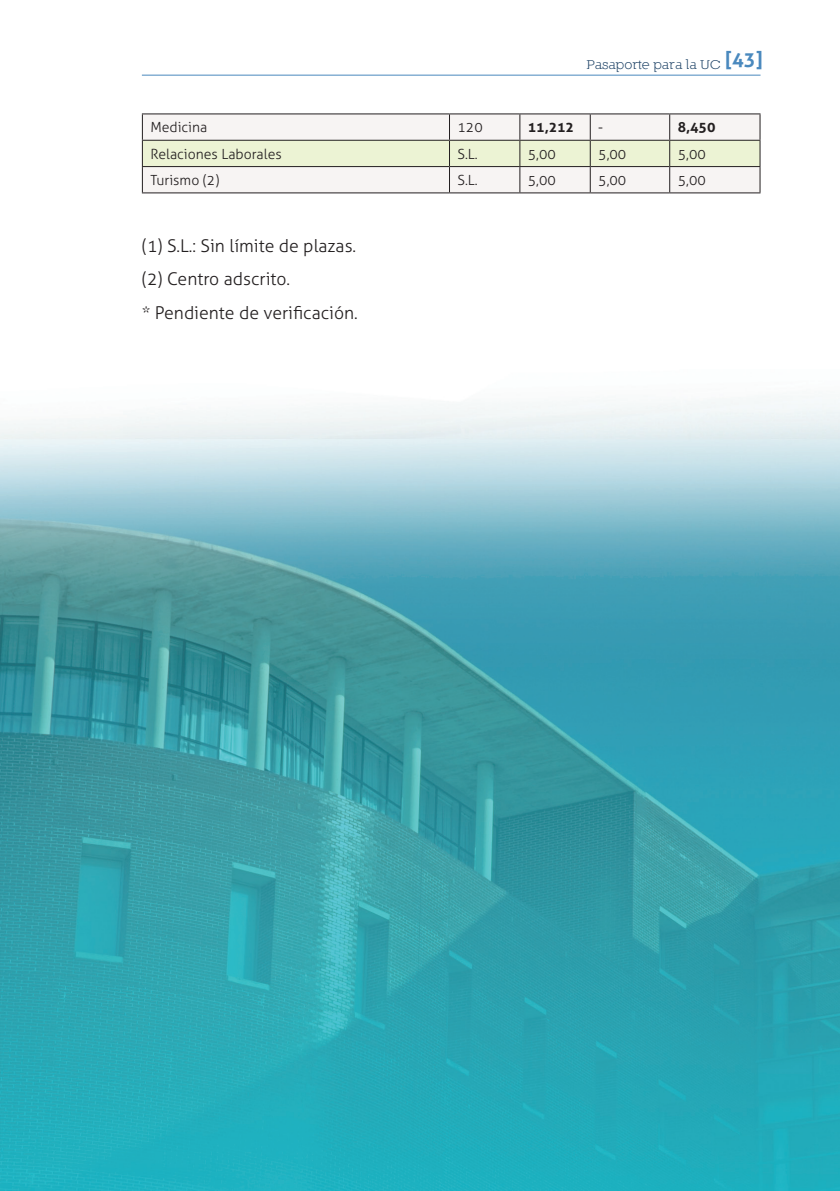
<style>
.page{position:relative;width:840px;height:1191px;background:#fff}
.page>*{position:absolute;margin:0;border:0;box-sizing:border-box;transform-origin:0 0}
.texto_general{font:300 17.6px "Aller";color:#231f20}
.t1{font:14.4px "Nilland Small Caps";color:#1b4064}
.texto_general-2{font:300 14px "Aller";color:#231f20}
.texto_general-3{font:700 14px "Aller";color:#231f20}
</style>
<div class="page">
<hr style="left:142px;top:75px;width:618px;height:1px;background:#4a89be">
<hr style="left:142px;top:113px;width:307px;height:1px;background:#231f20">
<hr style="left:449px;top:113px;width:70px;height:1px;background:#231f20">
<hr style="left:519px;top:113px;width:71px;height:1px;background:#231f20">
<hr style="left:590px;top:113px;width:79px;height:1px;background:#231f20">
<hr style="left:669px;top:113px;width:91px;height:1px;background:#231f20">
<svg style="left:142px;top:114px;width:618px;height:78px"></svg>
<hr style="left:142px;top:192px;width:307px;height:1px;background:#231f20">
<hr style="left:449px;top:192px;width:70px;height:1px;background:#231f20">
<hr style="left:519px;top:192px;width:71px;height:1px;background:#231f20">
<hr style="left:590px;top:192px;width:79px;height:1px;background:#231f20">
<hr style="left:669px;top:192px;width:91px;height:1px;background:#231f20">
<img style="left:0;top:396px;width:839px;height:795px">
<p class="t1" style="left:586px;top:55px;width:177px">Pasaporte para la UC <sup>[43]</sup></p>
<p class="texto_general-2" style="left:150px;top:119px;width:58px">Medicina</p>
<p class="texto_general-2" style="left:457px;top:119px;width:27px">120</p>
<p class="texto_general-3" style="left:527px;top:119px;width:48px">11,212</p>
<p class="texto_general-2" style="left:598px;top:119px;width:6px">-</p>
<p class="texto_general-3" style="left:677px;top:119px;width:39px">8,450</p>
<p class="texto_general-2" style="left:150px;top:145px;width:133px">Relaciones Laborales</p>
<p class="texto_general-2" style="left:457px;top:145px;width:22px">S.L.</p>
<p class="texto_general-2" style="left:527px;top:145px;width:30px">5,00</p>
<p class="texto_general-2" style="left:598px;top:145px;width:30px">5,00</p>
<p class="texto_general-2" style="left:677px;top:145px;width:30px">5,00</p>
<p class="texto_general-2" style="left:150px;top:171px;width:70px">Turismo (2)</p>
<p class="texto_general-2" style="left:457px;top:171px;width:22px">S.L.</p>
<p class="texto_general-2" style="left:527px;top:171px;width:30px">5,00</p>
<p class="texto_general-2" style="left:598px;top:171px;width:30px">5,00</p>
<p class="texto_general-2" style="left:677px;top:171px;width:30px">5,00</p>
<p class="texto_general" style="left:142px;top:235px;width:216px">(1) S.L.: Sin límite de plazas.</p>
<p class="texto_general" style="left:142px;top:269px;width:150px">(2) Centro adscrito.</p>
<p class="texto_general" style="left:142px;top:302px;width:217px">* Pendiente de verificación.</p>
</div>
